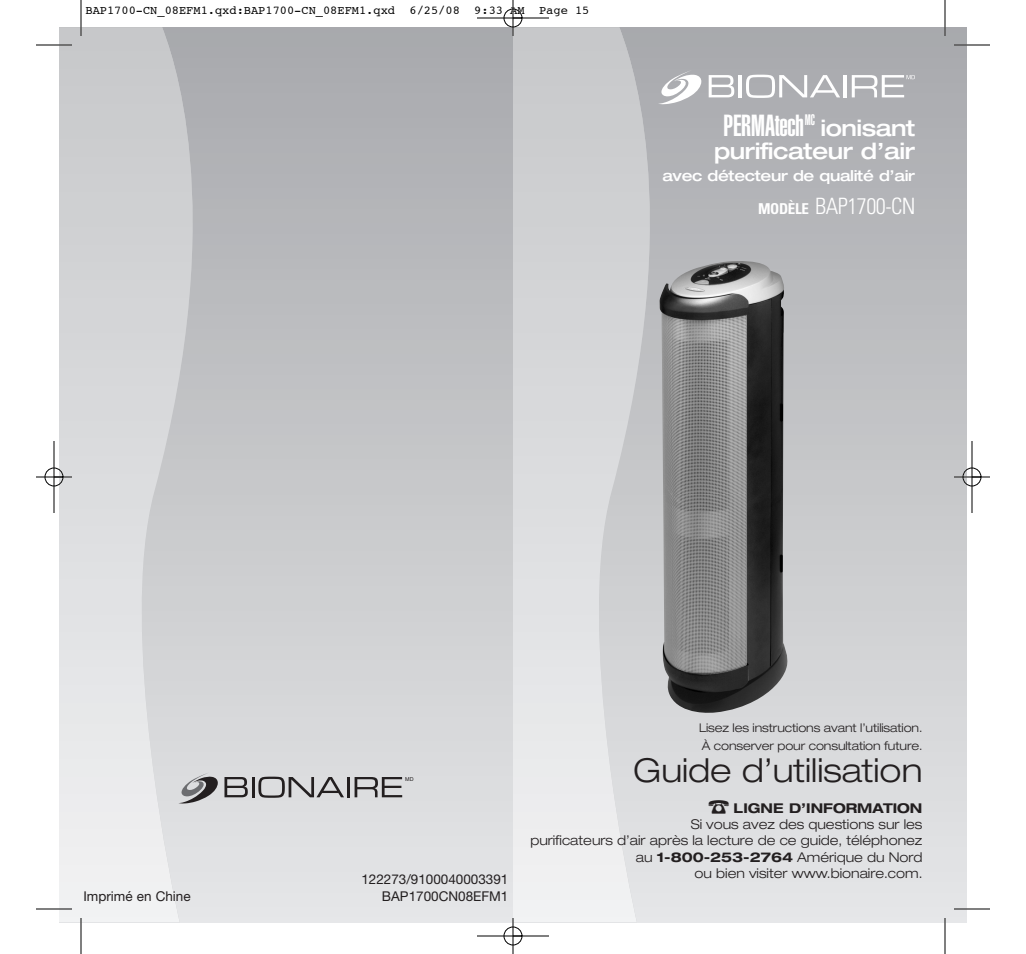
<style>
.page{position:relative;width:1026px;height:954px;background:#fff}
.page>*{position:absolute;margin:0;border:0;box-sizing:border-box;transform-origin:0 0}
.t1{font:300 expanded 33px "Helvetica Neue";color:#231f20}
.t2{font:900 extra-condensed 30px "Helvetica";letter-spacing:-.01em;color:#fff}
.t3{font:500 expanded 22.5px/22.5px "Helvetica Neue";letter-spacing:-.02em;color:#fff;text-align:right}
.t4{font:300 condensed 22.5px "Univers";letter-spacing:-.02em;color:#fff}
.t5{font:500 expanded 15px "Helvetica Neue";letter-spacing:-.02em;color:#fff}
.t6{font:300 expanded 13.5px/16.2px "Helvetica Neue";color:#231f20;text-align:right}
.t7{font:13.5px "Helvetica Neue";color:#231f20}
.t8{font:700 expanded 13.5px "Helvetica Neue";color:#231f20}
.t9{font:300 expanded 12px/18.9px "Helvetica Neue";letter-spacing:-.005em;color:#231f20}
.t10{font:12px "Courier";color:#000}
.t11{font:5.4px "Arial";color:#231f20}
.s1{font-weight:700;font-size:15px}
.s2{font-weight:700}
</style>
<div class="page">
<div style="left:513px;top:27px;width:454px;height:895px;background:linear-gradient(to bottom,#a8a9ad,#e5e6e8)"></div>
<svg style="left:513px;top:27px;width:176px;height:895px"></svg>
<svg style="left:658px;top:70px;width:43px;height:35px"></svg>
<hr style="left:739px;top:75px;width:3px;height:22px;background:#fff">
<hr style="left:844px;top:75px;width:3px;height:22px;background:#fff">
<svg style="left:709px;top:75px;width:25px;height:22px"></svg>
<svg style="left:746px;top:75px;width:94px;height:23px"></svg>
<svg style="left:852px;top:75px;width:63px;height:22px"></svg>
<div style="left:59px;top:27px;width:454px;height:895px;background:linear-gradient(to bottom,#a8a9ac,#e5e6e8)"></div>
<svg style="left:59px;top:27px;width:172px;height:895px"></svg>
<svg style="left:178px;top:772px;width:40px;height:32px"></svg>
<hr style="left:252px;top:777px;width:2px;height:20px;background:#231f20">
<hr style="left:347px;top:777px;width:3px;height:20px;background:#231f20">
<svg style="left:224px;top:777px;width:24px;height:20px"></svg>
<svg style="left:355px;top:777px;width:47px;height:20px"></svg>
<svg style="left:258px;top:777px;width:86px;height:21px"></svg>
<img style="left:660px;top:261px;width:128px;height:452px">
<hr style="left:81px;top:0;width:1px;height:36px;background:#000">
<hr style="left:36px;top:45px;width:36px;height:1px;background:#000">
<hr style="left:945px;top:0;width:1px;height:36px;background:#000">
<hr style="left:954px;top:45px;width:36px;height:1px;background:#000">
<hr style="left:81px;top:918px;width:1px;height:36px;background:#000">
<hr style="left:36px;top:909px;width:36px;height:1px;background:#000">
<hr style="left:945px;top:918px;width:1px;height:36px;background:#000">
<hr style="left:954px;top:909px;width:36px;height:1px;background:#000">
<hr style="left:477px;top:18px;width:72px;height:1px;background:#000">
<hr style="left:477px;top:936px;width:72px;height:1px;background:#000">
<hr style="left:54px;top:441px;width:1px;height:72px;background:#000">
<hr style="left:972px;top:441px;width:1px;height:72px;background:#000">
<hr style="left:513px;top:0;width:1px;height:36px;background:#000">
<hr style="left:513px;top:918px;width:1px;height:36px;background:#000">
<hr style="left:36px;top:477px;width:36px;height:1px;background:#000">
<hr style="left:954px;top:477px;width:36px;height:1px;background:#000">
<div style="left:504px;top:9px;width:18px;height:18px;border:1px solid #000;border-radius:50%"></div>
<div style="left:504px;top:927px;width:18px;height:18px;border:1px solid #000;border-radius:50%"></div>
<div style="left:45px;top:468px;width:18px;height:18px;border:1px solid #000;border-radius:50%"></div>
<div style="left:963px;top:468px;width:18px;height:18px;border:1px solid #000;border-radius:50%"></div>
<svg style="left:708px;top:800px;width:21px;height:14px"></svg>
<p class="t10" style="left:86px;top:4px;width:505px">BAP1700-CN_08EFM1.qxd:BAP1700-CN_08EFM1.qxd 6/25/08 9:33 AM Page 15</p>
<h2 class="t2" style="left:724px;top:115px;width:93px">PERMAtech<sup>MC</sup></h2>
<h3 class="t3" style="left:714px;top:119px;width:202px">ionisant purificateur d’air</h3>
<p class="t5" style="left:662px;top:170px;width:254px">avec détecteur de qualité d’air</p>
<h3 class="t4" style="left:758px;top:197px;width:159px"><span class="s1">MODÈLE</span> BAP1700-CN</h3>
<p class="t11" style="left:405px;top:777px;width:10px">MD</p>
<p class="t7" style="left:361px;top:874px;width:149px">122273/9100040003391</p>
<p class="t7" style="left:83px;top:891px;width:109px">Imprimé en Chine</p>
<p class="t7" style="left:382px;top:891px;width:128px">BAP1700CN08EFM1</p>
<p class="t9" style="left:699px;top:719px;width:225px">Lisez les instructions avant l’utilisation.<br>À conserver pour consultation future.</p>
<h1 class="t1" style="left:633px;top:758px;width:291px">Guide d’utilisation</h1>
<p class="t8" style="left:734px;top:803px;width:190px">LIGNE D’INFORMATION</p>
<p class="t6" style="left:530px;top:818px;width:394px">Si vous avez des questions sur les<br>purificateurs d’air après la lecture de ce guide, téléphonez au <span class="s2">1-800-253-2764</span> Amérique du Nord<br>ou bien visiter www.bionaire.com.</p>
</div>
